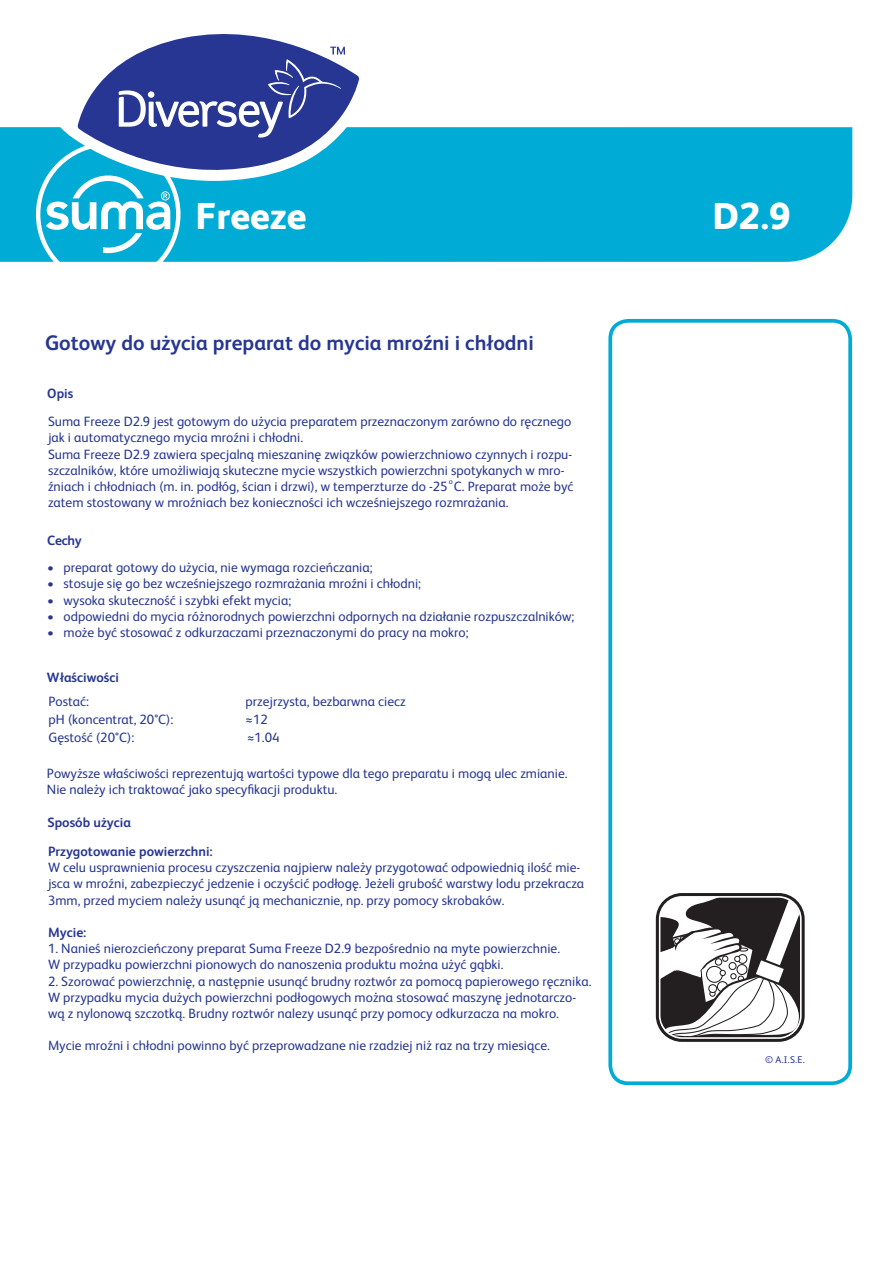
<style>
.page{position:relative;width:893px;height:1263px;background:#fff}
.page>*{position:absolute;margin:0;border:0;box-sizing:border-box;transform-origin:0 0}
.t1{font:800 37.5px "FS Albert Pro";color:#fff}
.t2{font:700 21px "FS Albert Pro";color:#263692}
.t3{font:13.5px/16.2px "FS Albert Pro";color:#263692}
.t4{font:700 13.5px "FS Albert Pro";color:#263692}
.t5{font:9.75px "FS Albert Pro";color:#263692}
.t6{font:7.5px "FS Albert Pro";color:#263692}
</style>
<div class="page">
<div style="left:0;top:127px;width:852px;height:135px;background:#00acd5"></div>
<svg style="left:608px;top:319px;width:244px;height:766px"></svg>
<svg style="left:656px;top:893px;width:149px;height:149px"></svg>
<svg style="left:359px;top:78px;width:15px;height:103px;fill:#00acd5"></svg>
<svg style="left:153px;top:34px;width:206px;height:148px"></svg>
<svg style="left:36px;top:47px;width:309px;height:215px"></svg>
<h1 class="t1" style="left:196px;top:187px;width:113px">Freeze</h1>
<h1 class="t1" style="left:712px;top:186px;width:80px">D2.9</h1>
<h2 class="t2" style="left:45px;top:328px;width:490px">Gotowy do użycia preparat do mycia mroźni i chłodni</h2>
<p class="t4" style="left:47px;top:384px;width:28px">Opis</p>
<p class="t3" style="left:48px;top:412px;width:527px">Suma Freeze D2.9 jest gotowym do użycia preparatem przeznaczonym zarówno do ręcznego jak i automatycznego mycia mroźni i chłodni.<br>Suma Freeze D2.9 zawiera specjalną mieszaninę związków powierzchniowo czynnych i rozpu&shy;szczalników, które umożliwiają skuteczne mycie wszystkich powierzchni spotykanych w mro&shy;źniach i chłodniach (m. in. podłóg, ścian i drzwi), w temperzturze do -25 C. Preparat może być zatem stostowany w mroźniach bez konieczności ich wcześniejszego rozmrażania.</p>
<p class="t4" style="left:47px;top:531px;width:36px">Cechy</p>
<p class="t3" style="left:47px;top:558px;width:327px">• preparat gotowy do użycia, nie wymaga rozcieńczania;</p>
<p class="t3" style="left:47px;top:575px;width:375px">• stosuje się go bez wcześniejszego rozmrażania mroźni i chłodni;</p>
<p class="t3" style="left:47px;top:591px;width:245px">• wysoka skuteczność i szybki efekt mycia;</p>
<p class="t3" style="left:47px;top:607px;width:528px">• odpowiedni do mycia różnorodnych powierzchni odpornych na działanie rozpuszczalników;</p>
<p class="t3" style="left:47px;top:623px;width:423px">• może być stosować z odkurzaczami przeznaczonymi do pracy na mokro;</p>
<p class="t4" style="left:47px;top:668px;width:74px">Właściwości</p>
<p class="t3" style="left:48px;top:693px;width:42px">Postać:</p>
<p class="t3" style="left:246px;top:693px;width:162px">przejrzysta, bezbarwna ciecz</p>
<p class="t3" style="left:48px;top:711px;width:127px">pH (koncentrat, 20°C):</p>
<p class="t3" style="left:246px;top:711px;width:24px">≈12</p>
<p class="t3" style="left:48px;top:729px;width:87px">Gęstość (20°C):</p>
<p class="t3" style="left:247px;top:729px;width:34px">≈1.04</p>
<p class="t3" style="left:47px;top:764px;width:522px">Powyższe właściwości reprezentują wartości typowe dla tego preparatu i mogą ulec zmianie.<br>Nie należy ich traktować jako specyfikacji produktu.</p>
<p class="t6" style="left:449px;top:476px;width:6px">o</p>
<p class="t4" style="left:47px;top:813px;width:85px">Sposób użycia</p>
<p class="t4" style="left:48px;top:842px;width:166px">Przygotowanie powierzchni:</p>
<p class="t3" style="left:48px;top:858px;width:538px">W celu usprawnienia procesu czyszczenia najpierw należy przygotować odpowiednią ilość mie&shy;jsca w mroźni, zabezpieczyć jedzenie i oczyścić podłogę. Jeżeli grubość warstwy lodu przekracza<br>3mm, przed myciem należy usunąć ją mechanicznie, np. przy pomocy skrobaków.</p>
<p class="t4" style="left:48px;top:923px;width:40px">Mycie:</p>
<p class="t3" style="left:48px;top:939px;width:514px">1. Nanieś nierozcieńczony preparat Suma Freeze D2.9 bezpośrednio na myte powierzchnie.<br>W przypadku powierzchni pionowych do nanoszenia produktu można użyć gąbki.</p>
<p class="t3" style="left:48px;top:972px;width:545px">2. Szorować powierzchnię, a następnie usunąć brudny roztwór za pomocą papierowego ręcznika.<br>W przypadku mycia dużych powierzchni podłogowych można stosować maszynę jednotarczo&shy;wą z nylonową szczotką. Brudny roztwór nalezy usunąć przy pomocy odkurzacza na mokro.</p>
<p class="t3" style="left:48px;top:1037px;width:503px">Mycie mroźni i chłodni powinno być przeprowadzane nie rzadziej niż raz na trzy miesiące.</p>
<p class="t5" style="left:765px;top:1053px;width:41px">© A.I.S.E.</p>
</div>
